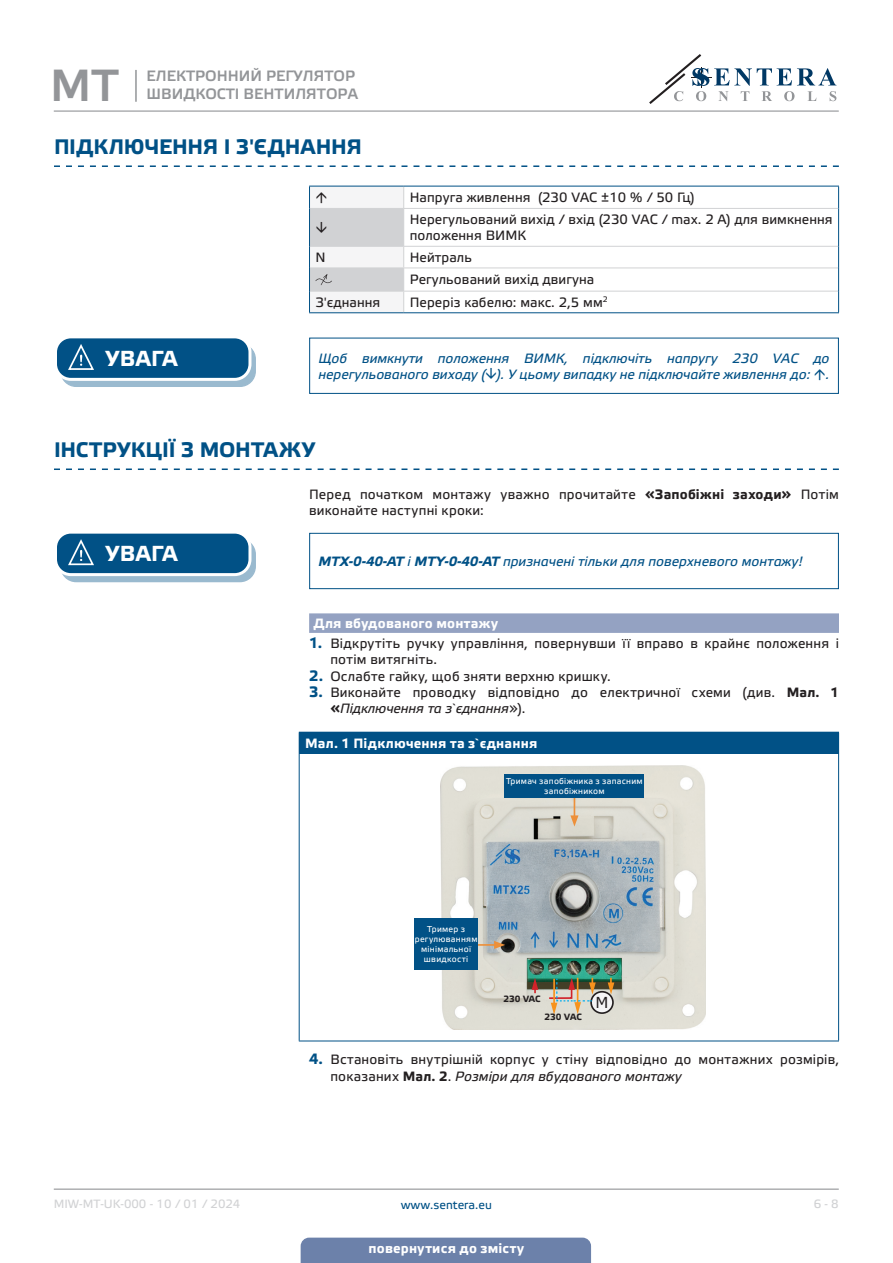
<style>
.page{position:relative;width:893px;height:1263px;background:#fff}
.page>*{position:absolute;margin:0;border:0;box-sizing:border-box;transform-origin:0 0}
.t1{font:45px "Etelka Medium Pro";color:#939598}
.t2{font:700 21.75px "Etelka Text Pro";letter-spacing:.015em;color:#fff}
.t3{font:700 21px "Etelka Text Pro";letter-spacing:.005em;color:#015186}
.t4{font:15.15px "Verdana";color:#231f20}
.t5{font:15px/18px "Etelka Medium Pro";color:#939598}
.body{font:13.5px/16.2px "Etelka Text Pro";letter-spacing:.015em;color:#231f20}
.attention{font:italic 13.5px/16.2px "Etelka Text Pro";color:#015186}
.tekst_Engels{font:13.5px/16.2px "Etelka Text Pro";letter-spacing:.005em;color:#231f20}
.table_text{font:700 13.5px "Etelka Text Pro";letter-spacing:.015em;color:#fff}
.Number-roman{font:700 13.5px "Etelka Text Pro";letter-spacing:.015em;color:#fff}
.t6{font:12px "Etelka Text Pro";color:#d1d2d4}
.t7{font:12px "Etelka Text Pro";color:#015186}
.Engles-bold{font:700 9.15px "Etelka Text Pro";letter-spacing:.005em;color:#231f20}
.table_text-2{font:8.55px/10.2px "Etelka Text Pro";letter-spacing:.03em;color:#fff;text-align:center}
.s1{font-weight:700}
.s2{font-weight:700;font-size:15px;color:#015186}
.s3{font-style:italic}
</style>
<div class="page">
<hr style="left:54px;top:111px;width:785px;height:1px;background:#939598">
<hr style="left:54px;top:1188px;width:785px;height:2px;background:#939598">
<svg style="left:649px;top:54px;width:187px;height:50px"></svg>
<div style="left:301px;top:1237px;width:290px;height:26px;background:#6c81aa"></div>
<hr style="left:135px;top:70px;width:2px;height:32px;background:#939598">
<svg style="left:54px;top:165px;width:785px;height:2px"></svg>
<svg style="left:404px;top:187px;width:434px;height:125px"></svg>
<hr style="left:404px;top:208px;width:434px;height:1px;background:#d1d2d4">
<hr style="left:404px;top:246px;width:434px;height:1px;background:#d1d2d4">
<hr style="left:404px;top:268px;width:434px;height:1px;background:#d1d2d4">
<hr style="left:404px;top:291px;width:434px;height:1px;background:#d1d2d4">
<hr style="left:404px;top:186px;width:435px;height:1px;background:#015186">
<svg style="left:838px;top:186px;width:1px;height:22px"></svg>
<hr style="left:838px;top:208px;width:1px;height:38px;background:#015186">
<svg style="left:838px;top:246px;width:1px;height:66px"></svg>
<hr style="left:404px;top:312px;width:435px;height:1px;background:#015186">
<div style="left:61px;top:344px;width:194px;height:42px;background:#9abacf;border-radius:15px"></div>
<div style="left:60px;top:343px;width:196px;height:44px;border:1px solid #015186;border-radius:15px"></div>
<div style="left:56px;top:337px;width:194px;height:42px;background:#015186;border-radius:15px"></div>
<div style="left:54px;top:335px;width:197px;height:46px;border:3px solid #fff;border-radius:15px"></div>
<svg style="left:67px;top:344px;width:38px;height:36px"></svg>
<div style="left:309px;top:338px;width:530px;height:56px;border:1px solid #015186"></div>
<svg style="left:54px;top:468px;width:785px;height:2px"></svg>
<div style="left:309px;top:613px;width:530px;height:20px;background:#94a2c2"></div>
<div style="left:61px;top:539px;width:194px;height:43px;background:#9abacf;border-radius:15px"></div>
<div style="left:60px;top:538px;width:196px;height:44px;border:1px solid #015186;border-radius:15px"></div>
<div style="left:56px;top:532px;width:194px;height:43px;background:#015186;border-radius:15px"></div>
<div style="left:54px;top:531px;width:197px;height:45px;border:3px solid #fff;border-radius:15px"></div>
<svg style="left:67px;top:539px;width:38px;height:36px"></svg>
<div style="left:309px;top:533px;width:530px;height:56px;border:1px solid #015186"></div>
<div style="left:299px;top:732px;width:540px;height:22px;background:#015186"></div>
<hr style="left:299px;top:754px;width:1px;height:286px;background:#015186">
<hr style="left:838px;top:754px;width:1px;height:286px;background:#015186">
<hr style="left:299px;top:1040px;width:540px;height:1px;background:#015186">
<img style="left:441px;top:766px;width:265px;height:263px">
<svg style="left:570px;top:797px;width:8px;height:29px"></svg>
<hr style="left:475px;top:944px;width:22px;height:2px;background:#ed903a">
<svg style="left:494px;top:941px;width:11px;height:8px"></svg>
<div style="left:591px;top:992px;width:22px;height:21px;background:#f5f5f6;border-radius:50%"></div>
<div style="left:590px;top:991px;width:24px;height:23px;border:2px solid #231f20;border-radius:50%"></div>
<svg style="left:532px;top:978px;width:6px;height:15px"></svg>
<svg style="left:608px;top:978px;width:6px;height:16px"></svg>
<svg style="left:547px;top:978px;width:49px;height:37px;background:#aea58e"></svg>
<div style="left:505px;top:774px;width:139px;height:23px;background:#015186"></div>
<div style="left:415px;top:918px;width:63px;height:52px;background:#015186"></div>
<svg style="left:309px;top:186px;width:95px;height:127px"></svg>
<h1 class="t1" style="left:50px;top:61px;width:70px">MT</h1>
<p class="t5" style="left:147px;top:67px;width:213px">ЕЛЕКТРОННИЙ РЕГУЛЯТОР<br>ШВИДКОСТІ ВЕНТИЛЯТОРА</p>
<p class="t3" style="left:54px;top:135px;width:309px">ПІДКЛЮЧЕННЯ І З'ЄДНАННЯ</p>
<p class="tekst_Engels" style="left:410px;top:190px;width:286px">Напруга живлення (230 VAC ±10 % / 50 Гц)</p>
<p class="tekst_Engels" style="left:410px;top:212px;width:424px">Нерегульований вихід / вхід (230 VAC / max. 2 A) для вимкнення положення ВИМК</p>
<p class="tekst_Engels" style="left:315px;top:250px;width:12px">N</p>
<p class="tekst_Engels" style="left:410px;top:250px;width:64px">Нейтраль</p>
<p class="tekst_Engels" style="left:410px;top:272px;width:186px">Регульований вихід двигуна</p>
<p class="tekst_Engels" style="left:315px;top:295px;width:66px">З'єднання</p>
<p class="tekst_Engels" style="left:410px;top:295px;width:199px">Переріз кабелю: макс. 2,5 мм<sup>2</sup></p>
<p class="t2" style="left:105px;top:346px;width:74px">УВАГА</p>
<p class="attention" style="left:319px;top:351px;width:512px">Щоб вимкнути положення ВИМК, підключіть напругу 230 VAC до нерегульованого виходу ( ). У цьому випадку не підключайте живлення до: .</p>
<p class="t3" style="left:54px;top:438px;width:263px">ІНСТРУКЦІЇ З МОНТАЖУ</p>
<p class="body" style="left:309px;top:487px;width:531px">Перед початком монтажу уважно прочитайте <span class="s1">«Запобіжні заходи»</span> Потім виконайте наступні кроки:</p>
<p class="t2" style="left:105px;top:541px;width:74px">УВАГА</p>
<p class="attention" style="left:319px;top:554px;width:486px"><span class="s1">MTX-0-40-AT</span> і <span class="s1">MTY-0-40-AT</span> призначені тільки для поверхневого монтажу!</p>
<p class="Number-roman" style="left:313px;top:616px;width:186px">Для вбудованого монтажу</p>
<p class="body" style="left:330px;top:636px;width:510px;text-indent:-21px"><span class="s2">1.</span> Відкрутіть ручку управління, повернувши її вправо в крайнє положення і потім витягніть.</p>
<p class="body" style="left:309px;top:669px;width:303px"><span class="s2">2.</span> Ослабте гайку, щоб зняти верхню кришку.</p>
<p class="body" style="left:330px;top:685px;width:510px;text-indent:-21px"><span class="s2">3.</span> Виконайте проводку відповідно до електричної схеми (див. <span class="s1">Мал. 1 «</span><span class="s3">Підключення та з`єднання</span>»).</p>
<p class="table_text" style="left:305px;top:736px;width:234px">Мал. 1 Підключення та з`єднання</p>
<p class="table_text-2" style="left:506px;top:776px;width:138px">Тримач запобіжника з запасним запобіжником</p>
<p class="table_text-2" style="left:415px;top:924px;width:64px">Тример з регулюванням мінімальної швидкості</p>
<p class="Engles-bold" style="left:503px;top:994px;width:39px">230 VAC</p>
<p class="t4" style="left:595px;top:992px;width:15px">M</p>
<p class="Engles-bold" style="left:544px;top:1012px;width:39px">230 VAC</p>
<p class="body" style="left:330px;top:1052px;width:510px;text-indent:-21px"><span class="s2">4.</span> Встановіть внутрішній корпус у стіну відповідно до монтажних розмірів, показаних <span class="s1">Мал. 2</span>. <span class="s3">Розміри для вбудованого монтажу</span></p>
<p class="t6" style="left:54px;top:1197px;width:188px">MIW-MT-UK-000 - 10 / 01 / 2024</p>
<p class="t7" style="left:401px;top:1198px;width:93px">www.sentera.eu</p>
<p class="t6" style="left:814px;top:1197px;width:27px">6 - 8</p>
<p class="table_text" style="left:369px;top:1240px;width:157px">повернутися до змісту</p>
</div>
